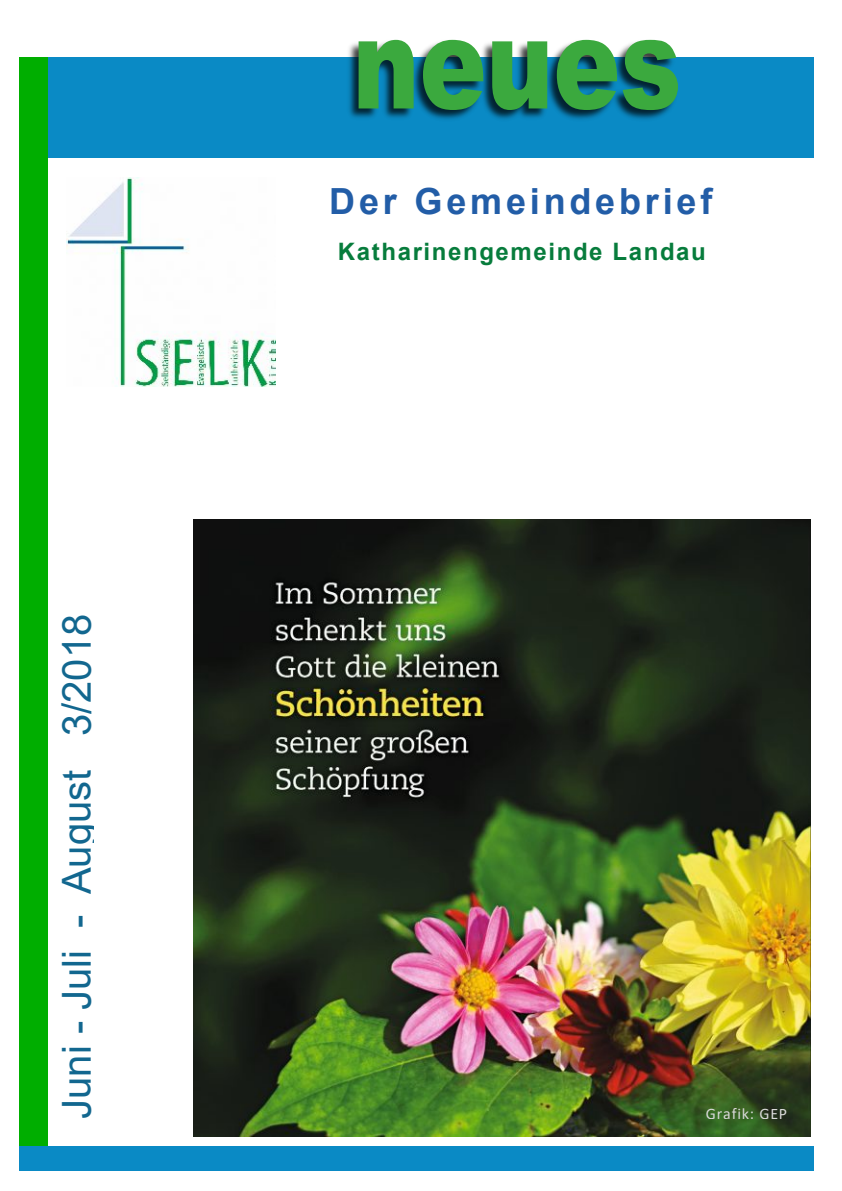
<style>
.page{position:relative;width:842px;height:1191px;background:#fff}
.page>*{position:absolute;margin:0;border:0;box-sizing:border-box;transform-origin:0 0}
.t1{font:900 129.4px "Arial";color:#3ba93e;scale:.78 1}
.t2{font:40px "Arial";color:#12678f}
.t3{font:700 36px "Arial";letter-spacing:.105em;color:#225da7}
.t4{font:700 24px "Arial";letter-spacing:.065em;color:#077c3c}
.t5{font:16px "Calibri";letter-spacing:.05em;color:#dadada}
</style>
<div class="page">
<img style="left:193px;top:519px;width:617px;height:617px">
<div style="left:20px;top:57px;width:28px;height:1089px;background:#00ae00"></div>
<div style="left:20px;top:1146px;width:793px;height:24px;background:#0a8ac5"></div>
<div style="left:48px;top:57px;width:765px;height:101px;background:#0a8ac5"></div>
<img style="left:348px;top:41px;width:328px;height:79px">
<img style="left:67px;top:178px;width:208px;height:208px">
<h2 class="t2" style="left:62px;top:1119px;width:507px;rotate:-90deg">Juni - Juli - August 3/2018</h2>
<h1 class="t1" style="left:353px;top:16px;width:423px">neues</h1>
<h3 class="t3" style="left:329px;top:187px;width:385px">Der Gemeindebrief</h3>
<p class="t4" style="left:338px;top:243px;width:369px">Katharinengemeinde Landau</p>
<p class="t5" style="left:706px;top:1107px;width:83px">Grafik: GEP</p>
</div>
